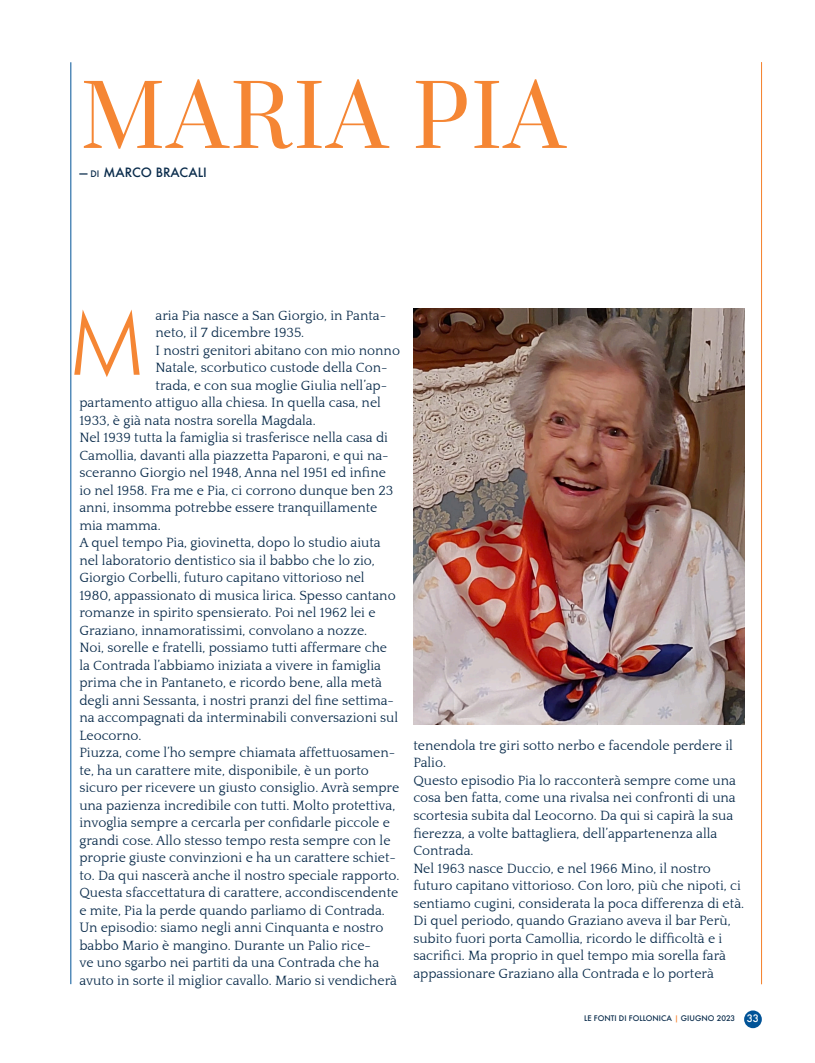
<style>
.page{position:relative;width:815px;height:1063px;background:#fff}
.page>*{position:absolute;margin:0;border:0;box-sizing:border-box;transform-origin:0 0}
.t1{font:300 87.5px "Futura BT";color:#f58634}
.t2{font:83.75px "Prata";letter-spacing:.03em;color:#f58634}
.t3{font:13.75px/17.5px "Quattrocento";color:#092b4b}
.t4{font:500 12.5px "Futura";color:#092b4b}
.t5{font:500 7.5px "Futura";color:#092b4b}
.s1{font-size:8.75px}
.s2{color:#f58634}
.s3{font-size:10px;color:#fff}
</style>
<div class="page">
<div style="left:744px;top:1010px;width:18px;height:18px;background:#015397;border-radius:50%"></div>
<hr style="left:71px;top:62px;width:1px;height:922px;background:#015397">
<img style="left:413px;top:308px;width:331px;height:417px">
<hr style="left:761px;top:62px;width:1px;height:922px;background:#f58634">
<h2 class="t2" style="left:81px;top:65px;width:486px">MARIA PIA</h2>
<p class="t4" style="left:79px;top:164px;width:129px">— <span class="s1">DI</span> MARCO BRACALI</p>
<h1 class="t1" style="left:71px;top:290px;width:75px">M</h1>
<p class="t3" style="left:156px;top:307px;width:232px">aria Pia nasce a San Giorgio, in Panta-</p>
<p class="t3" style="left:156px;top:325px;width:150px">neto, il 7 dicembre 1935.</p>
<p class="t3" style="left:156px;top:342px;width:246px">I nostri genitori abitano con mio nonno</p>
<p class="t3" style="left:156px;top:360px;width:233px">Natale, scorbutico custode della Con-</p>
<p class="t3" style="left:156px;top:377px;width:233px">trada, e con sua moglie Giulia nell’ap-</p>
<p class="t3" style="left:79px;top:395px;width:303px">partamento attiguo alla chiesa. In quella casa, nel</p>
<p class="t3" style="left:79px;top:412px;width:238px">1933, è già nata nostra sorella Magdala.</p>
<p class="t3" style="left:79px;top:430px;width:310px">Nel 1939 tutta la famiglia si trasferisce nella casa di</p>
<p class="t3" style="left:79px;top:447px;width:311px">Camollia, davanti alla piazzetta Paparoni, e qui na-</p>
<p class="t3" style="left:79px;top:465px;width:308px">sceranno Giorgio nel 1948, Anna nel 1951 ed infine</p>
<p class="t3" style="left:79px;top:482px;width:315px">io nel 1958. Fra me e Pia, ci corrono dunque ben 23</p>
<p class="t3" style="left:79px;top:500px;width:300px">anni, insomma potrebbe essere tranquillamente</p>
<p class="t3" style="left:79px;top:517px;width:83px">mia mamma.</p>
<p class="t3" style="left:79px;top:535px;width:303px">A quel tempo Pia, giovinetta, dopo lo studio aiuta</p>
<p class="t3" style="left:79px;top:552px;width:297px">nel laboratorio dentistico sia il babbo che lo zio,</p>
<p class="t3" style="left:79px;top:570px;width:287px">Giorgio Corbelli, futuro capitano vittorioso nel</p>
<p class="t3" style="left:79px;top:587px;width:318px">1980, appassionato di musica lirica. Spesso cantano</p>
<p class="t3" style="left:79px;top:605px;width:298px">romanze in spirito spensierato. Poi nel 1962 lei e</p>
<p class="t3" style="left:79px;top:622px;width:289px">Graziano, innamoratissimi, convolano a nozze.</p>
<p class="t3" style="left:79px;top:640px;width:309px">Noi, sorelle e fratelli, possiamo tutti affermare che</p>
<p class="t3" style="left:79px;top:657px;width:303px">la Contrada l’abbiamo iniziata a vivere in famiglia</p>
<p class="t3" style="left:79px;top:675px;width:304px">prima che in Pantaneto, e ricordo bene, alla metà</p>
<p class="t3" style="left:79px;top:692px;width:316px">degli anni Sessanta, i nostri pranzi del fine settima-</p>
<p class="t3" style="left:79px;top:710px;width:320px">na accompagnati da interminabili conversazioni sul</p>
<p class="t3" style="left:79px;top:727px;width:64px">Leocorno.</p>
<p class="t3" style="left:79px;top:745px;width:317px">Piuzza, come l’ho sempre chiamata affettuosamen-</p>
<p class="t3" style="left:79px;top:762px;width:291px">te, ha un carattere mite, disponibile, è un porto</p>
<p class="t3" style="left:79px;top:780px;width:322px">sicuro per ricevere un giusto consiglio. Avrà sempre</p>
<p class="t3" style="left:79px;top:797px;width:317px">una pazienza incredibile con tutti. Molto protettiva,</p>
<p class="t3" style="left:79px;top:815px;width:312px">invoglia sempre a cercarla per confidarle piccole e</p>
<p class="t3" style="left:79px;top:832px;width:313px">grandi cose. Allo stesso tempo resta sempre con le</p>
<p class="t3" style="left:79px;top:850px;width:318px">proprie giuste convinzioni e ha un carattere schiet-</p>
<p class="t3" style="left:79px;top:867px;width:322px">to. Da qui nascerà anche il nostro speciale rapporto.</p>
<p class="t3" style="left:79px;top:885px;width:321px">Questa sfaccettatura di carattere, accondiscendente</p>
<p class="t3" style="left:79px;top:902px;width:307px">e mite, Pia la perde quando parliamo di Contrada.</p>
<p class="t3" style="left:79px;top:920px;width:306px">Un episodio: siamo negli anni Cinquanta e nostro</p>
<p class="t3" style="left:79px;top:937px;width:293px">babbo Mario è mangino. Durante un Palio rice-</p>
<p class="t3" style="left:79px;top:955px;width:301px">ve uno sgarbo nei partiti da una Contrada che ha</p>
<p class="t3" style="left:79px;top:972px;width:319px">avuto in sorte il miglior cavallo. Mario si vendicherà</p>
<p class="t3" style="left:413px;top:737px;width:332px">tenendola tre giri sotto nerbo e facendole perdere il Palio.<br>Questo episodio Pia lo racconterà sempre come una cosa ben fatta, come una rivalsa nei confronti di una scortesia subita dal Leocorno. Da qui si capirà la sua fierezza, a volte battagliera, dell’appartenenza alla Contrada.<br>Nel 1963 nasce Duccio, e nel 1966 Mino, il nostro futuro capitano vittorioso. Con loro, più che nipoti, ci sentiamo cugini, considerata la poca differenza di età.<br>Di quel periodo, quando Graziano aveva il bar Perù, subito fuori porta Camollia, ricordo le difficoltà e i sacrifici. Ma proprio in quel tempo mia sorella farà appassionare Graziano alla Contrada e lo porterà</p>
<p class="t5" style="left:584px;top:1013px;width:177px">LE FONTI DI FOLLONICA <span class="s2">|</span> GIUGNO 2023 <span class="s3">33</span></p>
</div>
